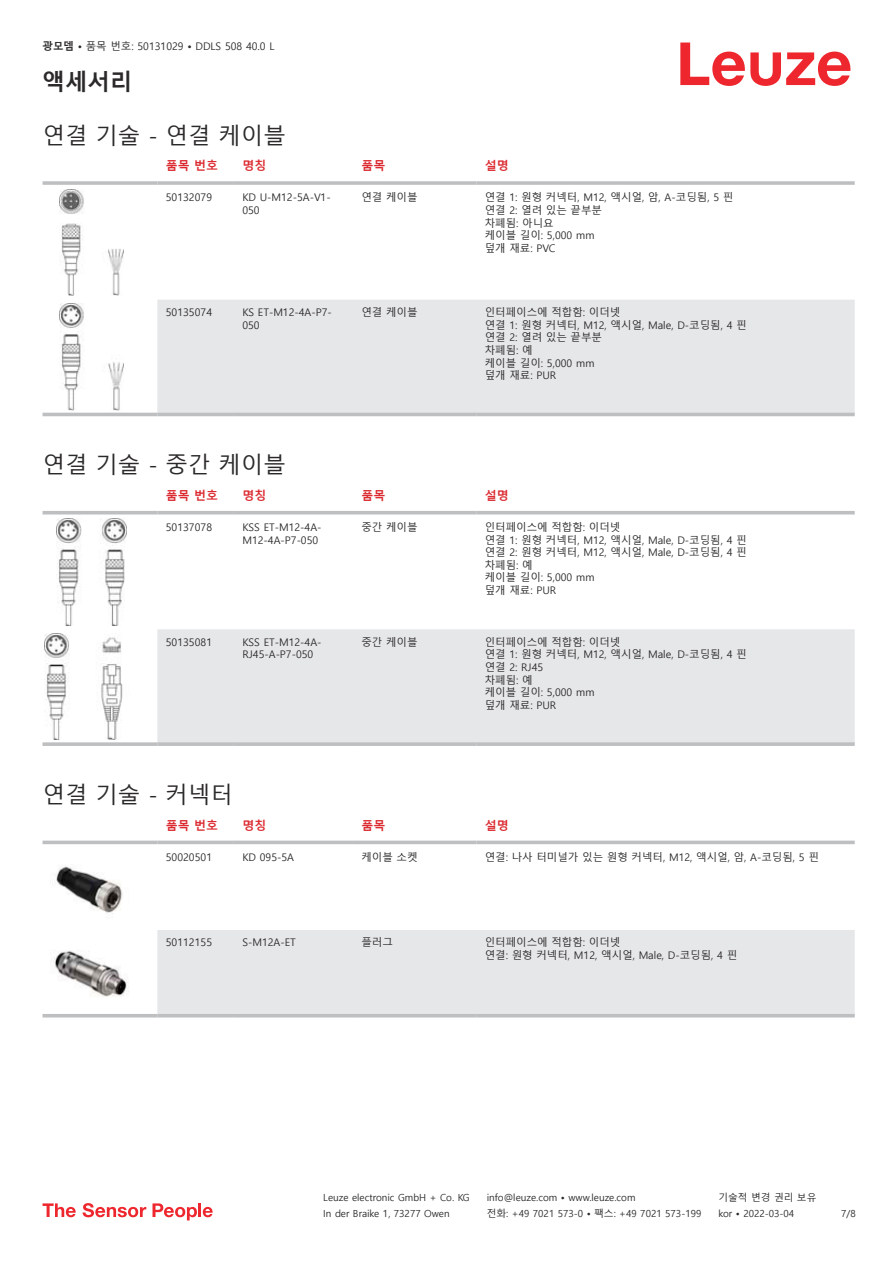
<style>
.page{position:relative;width:893px;height:1263px;background:#fff}
.page>*{position:absolute;margin:0;border:0;box-sizing:border-box;transform-origin:0 0}
.t1{font:22.5px "Malgun Gothic";color:#2b292a}
.t2{font:700 22.5px "Malgun Gothic";color:#2b292a}
.t3{font:700 12px "Malgun Gothic";color:#db2a30}
.t4{font:10.5px/12.6px "Malgun Gothic";color:#2b292a}
.t5{font:9.75px "Malgun Gothic";color:#2b292a}
.s1{font-weight:700}
</style>
<div class="page">
<svg style="left:680px;top:43px;width:170px;height:43px"></svg>
<svg style="left:43px;top:295px;width:812px;height:122px"></svg>
<div style="left:157px;top:300px;width:698px;height:113px;background:#e6e7e9"></div>
<hr style="left:43px;top:181px;width:114px;height:4px;background:#bdbfc1">
<hr style="left:157px;top:181px;width:77px;height:4px;background:#c8cacb">
<hr style="left:234px;top:181px;width:119px;height:4px;background:#c3c5c6">
<hr style="left:353px;top:181px;width:123px;height:4px;background:#bdbfc1">
<hr style="left:476px;top:181px;width:379px;height:4px;background:#c8cacb">
<hr style="left:43px;top:413px;width:114px;height:3px;background:#bdbfc1">
<hr style="left:157px;top:413px;width:77px;height:3px;background:#bdbfc1">
<hr style="left:234px;top:413px;width:119px;height:3px;background:#bdbfc1">
<hr style="left:353px;top:413px;width:123px;height:3px;background:#bdbfc1">
<hr style="left:476px;top:413px;width:379px;height:3px;background:#bdbfc1">
<img style="left:59px;top:189px;width:65px;height:106px">
<img style="left:59px;top:304px;width:65px;height:106px">
<svg style="left:43px;top:514px;width:812px;height:137px"></svg>
<div style="left:157px;top:629px;width:698px;height:113px;background:#e6e7e9"></div>
<hr style="left:43px;top:511px;width:114px;height:3px;background:#bdbfc1">
<hr style="left:157px;top:511px;width:77px;height:3px;background:#bdbfc1">
<hr style="left:234px;top:511px;width:119px;height:3px;background:#bdbfc1">
<hr style="left:353px;top:511px;width:123px;height:3px;background:#bdbfc1">
<hr style="left:476px;top:511px;width:379px;height:3px;background:#bdbfc1">
<svg style="left:43px;top:742px;width:114px;height:4px"></svg>
<hr style="left:157px;top:742px;width:77px;height:4px;background:#bdbfc1">
<hr style="left:234px;top:742px;width:119px;height:4px;background:#bdbfc1">
<svg style="left:353px;top:742px;width:123px;height:4px"></svg>
<hr style="left:476px;top:742px;width:379px;height:4px;background:#bdbfc1">
<img style="left:56px;top:519px;width:70px;height:106px">
<img style="left:45px;top:634px;width:93px;height:106px">
<svg style="left:43px;top:840px;width:812px;height:178px"></svg>
<div style="left:157px;top:930px;width:698px;height:84px;background:#e6e7e9"></div>
<hr style="left:43px;top:841px;width:114px;height:3px;background:#bdbfc1">
<hr style="left:157px;top:841px;width:77px;height:3px;background:#bdbfc1">
<hr style="left:234px;top:841px;width:119px;height:3px;background:#bdbfc1">
<hr style="left:353px;top:841px;width:123px;height:3px;background:#bdbfc1">
<hr style="left:476px;top:841px;width:379px;height:3px;background:#bdbfc1">
<hr style="left:43px;top:1014px;width:114px;height:3px;background:#bdbfc1">
<hr style="left:157px;top:1014px;width:77px;height:3px;background:#bdbfc1">
<hr style="left:234px;top:1014px;width:119px;height:3px;background:#bdbfc1">
<hr style="left:353px;top:1014px;width:123px;height:3px;background:#bdbfc1">
<hr style="left:476px;top:1014px;width:379px;height:3px;background:#bdbfc1">
<img style="left:43px;top:848px;width:97px;height:78px">
<img style="left:43px;top:934px;width:97px;height:77px">
<svg style="left:43px;top:1203px;width:33px;height:14px"></svg>
<svg style="left:83px;top:1203px;width:63px;height:14px"></svg>
<svg style="left:153px;top:1203px;width:44px;height:17px"></svg>
<hr style="left:198px;top:1203px;width:3px;height:14px;background:#ed272d">
<svg style="left:203px;top:1207px;width:10px;height:10px"></svg>
<p class="t4" style="left:43px;top:40px;width:233px"><span class="s1">광모뎀 •</span> 품목 번호: 50131029 <span class="s1">•</span> DDLS 508 40.0 L</p>
<h1 class="t2" style="left:43px;top:69px;width:91px">액세서리</h1>
<h1 class="t1" style="left:43px;top:123px;width:245px">연결 기술 - 연결 케이블</h1>
<p class="t3" style="left:166px;top:159px;width:54px">품목 번호</p>
<p class="t3" style="left:242px;top:159px;width:25px">명칭</p>
<p class="t3" style="left:361px;top:159px;width:25px">품목</p>
<p class="t3" style="left:485px;top:159px;width:25px">설명</p>
<p class="t4" style="left:166px;top:191px;width:48px">50132079</p>
<p class="t4" style="left:242px;top:191px;width:90px">KD U-M12-5A-V1-<br>050</p>
<p class="t4" style="left:361px;top:191px;width:58px">연결 케이블</p>
<p class="t4" style="left:485px;top:191px;width:250px">연결 1: 원형 커넥터, M12, 액시얼, 암, A-코딩됨, 5 핀 연결 2: 열려 있는 끝부분<br>차폐됨: 아니요<br>케이블 길이: 5,000 mm<br>덮개 재료: PVC</p>
<p class="t4" style="left:166px;top:306px;width:48px">50135074</p>
<p class="t4" style="left:242px;top:306px;width:91px">KS ET-M12-4A-P7-<br>050</p>
<p class="t4" style="left:361px;top:306px;width:58px">연결 케이블</p>
<p class="t4" style="left:485px;top:306px;width:263px">인터페이스에 적합함: 이더넷<br>연결 1: 원형 커넥터, M12, 액시얼, Male, D-코딩됨, 4 핀 연결 2: 열려 있는 끝부분<br>차폐됨: 예<br>케이블 길이: 5,000 mm<br>덮개 재료: PUR</p>
<h1 class="t1" style="left:43px;top:452px;width:245px">연결 기술 - 중간 케이블</h1>
<p class="t3" style="left:166px;top:489px;width:54px">품목 번호</p>
<p class="t3" style="left:242px;top:489px;width:25px">명칭</p>
<p class="t3" style="left:361px;top:489px;width:25px">품목</p>
<p class="t3" style="left:485px;top:489px;width:25px">설명</p>
<p class="t4" style="left:166px;top:521px;width:48px">50137078</p>
<p class="t4" style="left:242px;top:521px;width:81px">KSS ET-M12-4A-<br>M12-4A-P7-050</p>
<p class="t4" style="left:361px;top:521px;width:58px">중간 케이블</p>
<p class="t4" style="left:485px;top:521px;width:263px">인터페이스에 적합함: 이더넷<br>연결 1: 원형 커넥터, M12, 액시얼, Male, D-코딩됨, 4 핀 연결 2: 원형 커넥터, M12, 액시얼, Male, D-코딩됨, 4 핀 차폐됨: 예<br>케이블 길이: 5,000 mm<br>덮개 재료: PUR</p>
<p class="t4" style="left:166px;top:636px;width:48px">50135081</p>
<p class="t4" style="left:242px;top:636px;width:81px">KSS ET-M12-4A-<br>RJ45-A-P7-050</p>
<p class="t4" style="left:361px;top:636px;width:58px">중간 케이블</p>
<p class="t4" style="left:485px;top:636px;width:263px">인터페이스에 적합함: 이더넷<br>연결 1: 원형 커넥터, M12, 액시얼, Male, D-코딩됨, 4 핀 연결 2: RJ45<br>차폐됨: 예<br>케이블 길이: 5,000 mm<br>덮개 재료: PUR</p>
<h1 class="t1" style="left:43px;top:782px;width:192px">연결 기술 - 커넥터</h1>
<p class="t3" style="left:166px;top:818px;width:54px">품목 번호</p>
<p class="t3" style="left:242px;top:818px;width:25px">명칭</p>
<p class="t3" style="left:361px;top:818px;width:25px">품목</p>
<p class="t3" style="left:485px;top:818px;width:25px">설명</p>
<p class="t4" style="left:166px;top:851px;width:48px">50020501</p>
<p class="t4" style="left:242px;top:851px;width:53px">KD 095-5A</p>
<p class="t4" style="left:361px;top:851px;width:58px">케이블 소켓</p>
<p class="t4" style="left:485px;top:851px;width:336px">연결: 나사 터미널가 있는 원형 커넥터, M12, 액시얼, 암, A-코딩됨, 5 핀</p>
<p class="t4" style="left:166px;top:936px;width:48px">50112155</p>
<p class="t4" style="left:242px;top:936px;width:55px">S-M12A-ET</p>
<p class="t4" style="left:361px;top:936px;width:33px">플러그</p>
<p class="t4" style="left:485px;top:936px;width:254px">인터페이스에 적합함: 이더넷<br>연결: 원형 커넥터, M12, 액시얼, Male, D-코딩됨, 4 핀</p>
<p class="t5" style="left:323px;top:1192px;width:148px">Leuze electronic GmbH + Co. KG</p>
<p class="t5" style="left:487px;top:1192px;width:150px">info@leuze.com • www.leuze.com</p>
<p class="t5" style="left:718px;top:1192px;width:100px">기술적 변경 권리 보유</p>
<p class="t5" style="left:323px;top:1208px;width:128px">In der Braike 1, 73277 Owen</p>
<p class="t5" style="left:487px;top:1208px;width:216px">전화: +49 7021 573-0 • 팩스: +49 7021 573-199</p>
<p class="t5" style="left:718px;top:1208px;width:77px">kor • 2022-03-04</p>
<p class="t5" style="left:841px;top:1208px;width:16px">7 /8</p>
</div>
